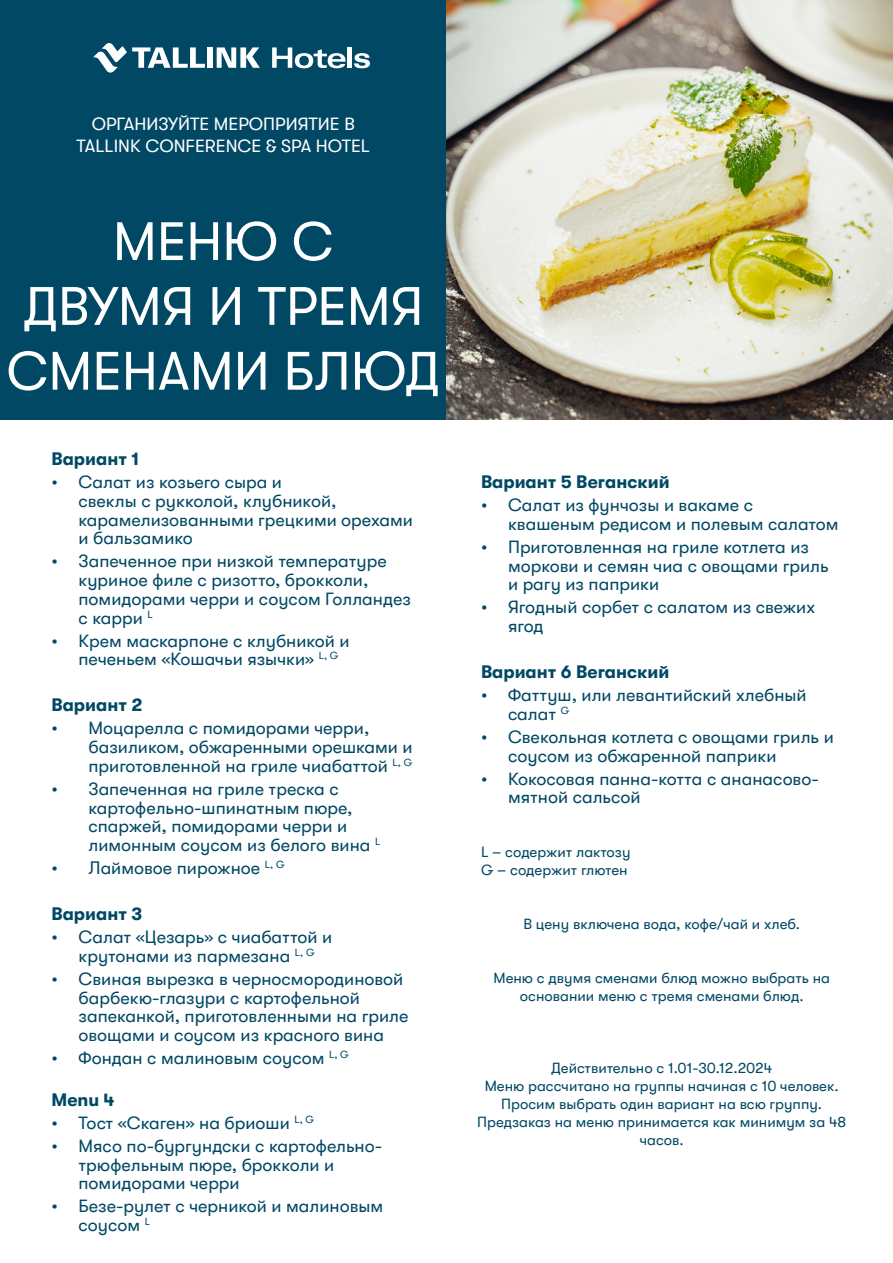
<style>
.page{position:relative;width:893px;height:1263px;background:#fff}
.page>*{position:absolute;margin:0;border:0;box-sizing:border-box;transform-origin:0 0}
.t1{font:54px/64.8px "GT Walsheim Pro";color:#fff;text-align:center}
.t2{font:18px/18.8px "GT Walsheim Pro";color:#004864}
.t3{font:700 18px "GT Walsheim Pro";color:#004864}
.t4{font:18px/21.6px "GT Walsheim Pro";color:#fff;text-align:center}
.t5{font:15px/18px "GT Walsheim Pro";color:#004864;text-align:center}
</style>
<div class="page">
<div style="left:0;top:0;width:446px;height:420px;background:#004864"></div>
<svg style="left:272px;top:47px;width:74px;height:21px"></svg>
<hr style="left:348px;top:47px;width:4px;height:21px;background:#fff">
<svg style="left:354px;top:53px;width:16px;height:15px"></svg>
<div style="left:207px;top:47px;width:6px;height:21px;background:#fff"></div>
<svg style="left:217px;top:47px;width:43px;height:21px"></svg>
<svg style="left:94px;top:43px;width:111px;height:30px"></svg>
<img style="left:446px;top:0;width:447px;height:420px">
<p class="t4" style="left:77px;top:114px;width:295px">ОРГАНИЗУЙТЕ МЕРОПРИЯТИЕ В<br>TALLINK CONFERENCE &amp; SPA HOTEL</p>
<h1 class="t1" style="left:7px;top:209px;width:435px">МЕНЮ С<br>ДВУМЯ И ТРЕМЯ<br>СМЕНАМИ БЛЮД</h1>
<p class="t3" style="left:52px;top:449px;width:89px">Вариант 1</p>
<p class="t2" style="left:79px;top:473px;width:336px;text-indent:-27px">• Салат из козьего сыра и<br>свеклы с рукколой, клубникой, карамелизованными грецкими орехами и бальзамико</p>
<p class="t2" style="left:79px;top:552px;width:334px;text-indent:-27px">• Запеченное при низкой температуре куриное филе с ризотто, брокколи, помидорами черри и соусом Голландез с карри <sup>L</sup></p>
<p class="t2" style="left:79px;top:631px;width:273px;text-indent:-27px">• Крем маскарпоне с клубникой и печеньем «Кошачьи язычки» <sup>L,</sup> <sup>G</sup></p>
<p class="t3" style="left:52px;top:695px;width:92px">Вариант 2</p>
<p class="t2" style="left:89px;top:719px;width:326px;text-indent:-37px">• Моцарелла с помидорами черри, базиликом, обжаренными орешками и приготовленной на гриле чиабаттой <sup>L,</sup> <sup>G</sup></p>
<p class="t2" style="left:89px;top:779px;width:293px;text-indent:-37px">• Запеченная на гриле треска с картофельно-шпинатным пюре, спаржей, помидорами черри и лимонным соусом из белого вина <sup>L</sup></p>
<p class="t2" style="left:52px;top:859px;width:235px">• Лаймовое пирожное <sup>L,</sup> <sup>G</sup></p>
<p class="t3" style="left:52px;top:904px;width:92px">Вариант 3</p>
<p class="t2" style="left:52px;top:928px;width:282px;text-align:center">• Салат «Цезарь» с чиабаттой и крутонами из пармезана <sup>L,</sup> <sup>G</sup></p>
<p class="t2" style="left:79px;top:969px;width:331px;text-indent:-27px">• Свиная вырезка в черносмородиновой барбекю-глазури с картофельной запеканкой, приготовленными на гриле овощами и соусом из красного вина</p>
<p class="t2" style="left:52px;top:1049px;width:299px">• Фондан с малиновым соусом <sup>L,</sup> <sup>G</sup></p>
<p class="t3" style="left:52px;top:1089px;width:65px">Menu 4</p>
<p class="t2" style="left:52px;top:1113px;width:264px">• Тост «Скаген» на бриоши <sup>L,</sup> <sup>G</sup></p>
<p class="t2" style="left:79px;top:1136px;width:305px;text-indent:-27px">• Мясо по-бургундски с картофельно&shy;трюфельным пюре, брокколи и помидорами черри</p>
<p class="t2" style="left:79px;top:1197px;width:306px;text-indent:-27px">• Безе-рулет с черникой и малиновым соусом <sup>L</sup></p>
<p class="t3" style="left:481px;top:472px;width:190px">Вариант 5 Веганский</p>
<p class="t2" style="left:508px;top:496px;width:332px;text-indent:-27px">• Салат из фунчозы и вакаме с квашеным редисом и полевым салатом</p>
<p class="t2" style="left:508px;top:537px;width:322px;text-indent:-27px">• Приготовленная на гриле котлета из моркови и семян чиа с овощами гриль и рагу из паприки</p>
<p class="t2" style="left:508px;top:598px;width:309px;text-indent:-27px">• Ягодный сорбет с салатом из свежих ягод</p>
<p class="t3" style="left:481px;top:662px;width:190px">Вариант 6 Веганский</p>
<p class="t2" style="left:508px;top:686px;width:300px;text-indent:-27px">• Фаттуш, или левантийский хлебный салат <sup>G</sup></p>
<p class="t2" style="left:508px;top:727px;width:327px;text-indent:-27px">• Свекольная котлета с овощами гриль и соусом из обжаренной паприки</p>
<p class="t2" style="left:508px;top:769px;width:312px;text-indent:-27px">• Кокосовая панна-котта с ананасово&shy;мятной сальсой</p>
<p class="t5" style="left:481px;top:843px;width:151px;text-align:left">L – содержит лактозу<br>G – содержит глютен</p>
<p class="t5" style="left:523px;top:915px;width:278px">В цену включена вода, кофе/чай и хлеб.</p>
<p class="t5" style="left:493px;top:969px;width:338px">Меню с двумя сменами блюд можно выбрать на основании меню с тремя сменами блюд.</p>
<p class="t5" style="left:477px;top:1059px;width:371px">Действительно с 1.01-30.12.2024<br>Меню рассчитано на группы начиная с 10 человек.<br>Просим выбрать один вариант на всю группу.<br>Предзаказ на меню принимается как минимум за 48 часов.</p>
</div>
